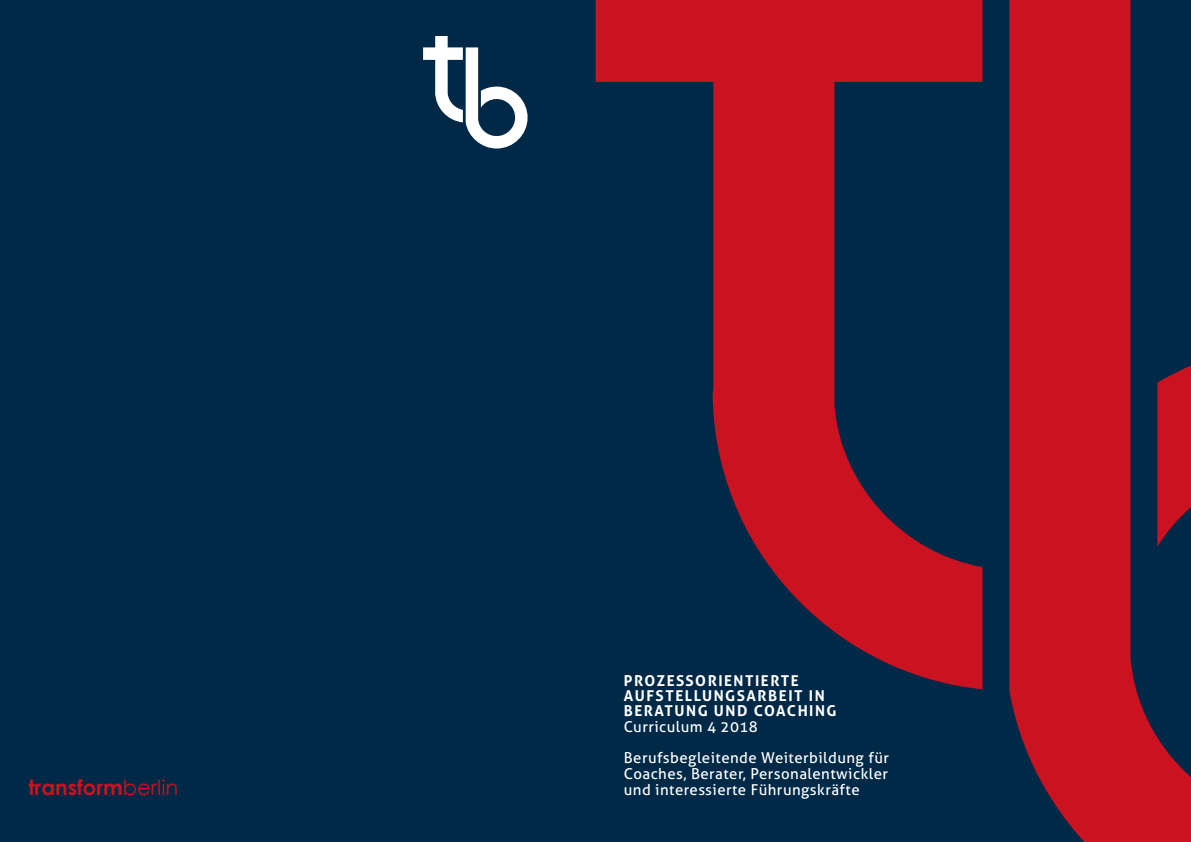
<style>
.page{position:relative;width:1191px;height:842px;background:#fff}
.page>*{position:absolute;margin:0;border:0;box-sizing:border-box;transform-origin:0 0}
.t1{font:700 21px "Century Gothic";color:#cb1220}
.t2{font:15px/31px "Aller";letter-spacing:.03em;color:#fff}
.t3{font:700 15px/15px "Aller";letter-spacing:.1em;color:#fff}
.s1{font-weight:400}
</style>
<div class="page">
<div style="left:0;top:0;width:595px;height:842px;background:#002947"></div>
<div style="left:587px;top:0;width:604px;height:842px;background:#002947"></div>
<svg style="left:423px;top:36px;width:104px;height:113px"></svg>
<svg style="left:595px;top:0;width:387px;height:689px"></svg>
<svg style="left:1009px;top:0;width:182px;height:842px;fill:#cb1220"></svg>
<p class="t3" style="left:624px;top:673px;width:214px">PROZESSORIENTIERTE<br>AUFSTELLUNGSARBEIT IN<br>BERATUNG UND COACHING</p>
<p class="t2" style="left:624px;top:711px;width:267px">Curriculum 4 2018<br>Berufsbegleitende Weiterbildung für</p>
<p class="t2" style="left:624px;top:758px;width:266px">Coaches, Berater, Personalentwickler</p>
<h1 class="t1" style="left:28px;top:774px;width:152px">transform<span class="s1">berlin</span></h1>
<p class="t2" style="left:624px;top:774px;width:237px">und interessierte Führungskräfte</p>
</div>
